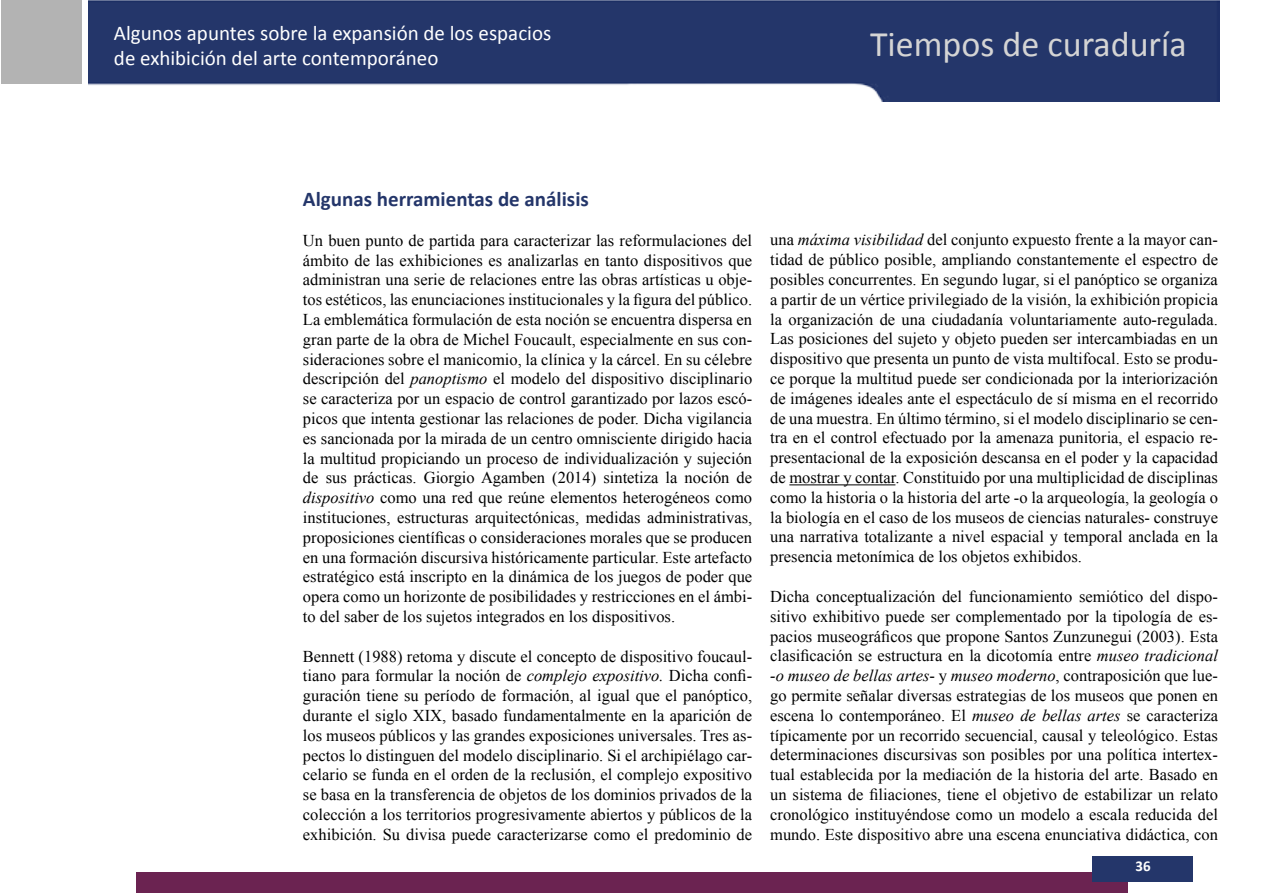
<style>
.page{position:relative;width:1263px;height:893px;background:#fff}
.page>*{position:absolute;margin:0;border:0;box-sizing:border-box;transform-origin:0 0}
.t1{font:36px "Calibri";color:#d4d4d4}
.t2{font:21px/25.2px "Calibri";color:#fff}
.t3{font:700 21px "Calibri";color:#24366a}
.t4{font:16.5px/19.8px "Times New Roman";color:#000;text-align:justify}
.t5{font:700 15px "Calibri";color:#fff}
.s1{font-style:italic}
</style>
<div class="page">
<div style="left:136px;top:872px;width:991px;height:20px;background:#6b2351"></div>
<div style="left:1092px;top:856px;width:100px;height:26px;background:#24366a"></div>
<img style="left:88px;top:0;width:1131px;height:101px">
<div style="left:1px;top:1px;width:81px;height:83px;background:#b3b3b3"></div>
<hr style="left:789px;top:484px;width:106px;height:1px;background:#000">
<p class="t2" style="left:114px;top:21px;width:439px">Algunos apuntes sobre la expansión de los espacios de exhibición del arte contemporáneo</p>
<h1 class="t1" style="left:870px;top:21px;width:318px">Tiempos de curaduría</h1>
<p class="t3" style="left:303px;top:186px;width:287px">Algunas herramientas de análisis</p>
<p class="t4" style="left:303px;top:230px;width:451px">Un buen punto de partida para caracterizar las reformulaciones del ámbito de las exhibiciones es analizarlas en tanto dispositivos que administran una serie de relaciones entre las obras artísticas u obje&shy;tos estéticos, las enunciaciones institucionales y la figura del público.<br>La emblemática formulación de esta noción se encuentra dispersa en gran parte de la obra de Michel Foucault, especialmente en sus con&shy;sideraciones sobre el manicomio, la clínica y la cárcel. En su célebre descripción del <span class="s1">panoptismo</span> el modelo del dispositivo disciplinario se caracteriza por un espacio de control garantizado por lazos escó&shy;picos que intenta gestionar las relaciones de poder. Dicha vigilancia es sancionada por la mirada de un centro omnisciente dirigido hacia la multitud propiciando un proceso de individualización y sujeción de sus prácticas. Giorgio Agamben (2014) sintetiza la noción de <span class="s1">dispositivo</span> como una red que reúne elementos heterogéneos como instituciones, estructuras arquitectónicas, medidas administrativas, proposiciones científicas o consideraciones morales que se producen en una formación discursiva históricamente particular. Este artefacto estratégico está inscripto en la dinámica de los juegos de poder que opera como un horizonte de posibilidades y restricciones en el ámbi&shy;to del saber de los sujetos integrados en los dispositivos.</p>
<p class="t4" style="left:303px;top:646px;width:451px">Bennett (1988) retoma y discute el concepto de dispositivo foucaul&shy;tiano para formular la noción de <span class="s1">complejo expositivo.</span> Dicha confi&shy;guración tiene su período de formación, al igual que el panóptico, durante el siglo XIX, basado fundamentalmente en la aparición de los museos públicos y las grandes exposiciones universales. Tres as&shy;pectos lo distinguen del modelo disciplinario. Si el archipiélago car&shy;celario se funda en el orden de la reclusión, el complejo expositivo se basa en la transferencia de objetos de los dominios privados de la colección a los territorios progresivamente abiertos y públicos de la exhibición. Su divisa puede caracterizarse como el predominio de</p>
<p class="t4" style="left:770px;top:230px;width:449px">una <span class="s1">máxima visibilidad</span> del conjunto expuesto frente a la mayor can&shy;tidad de público posible, ampliando constantemente el espectro de posibles concurrentes. En segundo lugar, si el panóptico se organiza a partir de un vértice privilegiado de la visión, la exhibición propicia la organización de una ciudadanía voluntariamente auto-regulada.<br>Las posiciones del sujeto y objeto pueden ser intercambiadas en un dispositivo que presenta un punto de vista multifocal. Esto se produ&shy;ce porque la multitud puede ser condicionada por la interiorización de imágenes ideales ante el espectáculo de sí misma en el recorrido de una muestra. En último término, si el modelo disciplinario se cen&shy;tra en el control efectuado por la amenaza punitoria, el espacio re&shy;presentacional de la exposición descansa en el poder y la capacidad de mostrar y contar. Constituido por una multiplicidad de disciplinas como la historia o la historia del arte -o la arqueología, la geología o la biología en el caso de los museos de ciencias naturales- construye una narrativa totalizante a nivel espacial y temporal anclada en la presencia metonímica de los objetos exhibidos.</p>
<p class="t4" style="left:770px;top:586px;width:449px">Dicha conceptualización del funcionamiento semiótico del dispo&shy;sitivo exhibitivo puede ser complementado por la tipología de es&shy;pacios museográficos que propone Santos Zunzunegui (2003). Esta clasificación se estructura en la dicotomía entre <span class="s1">museo tradicional -o museo de bellas artes</span>- y <span class="s1">museo moderno</span>, contraposición que lue&shy;go permite señalar diversas estrategias de los museos que ponen en escena lo contemporáneo. El <span class="s1">museo de bellas artes</span> se caracteriza típicamente por un recorrido secuencial, causal y teleológico. Estas determinaciones discursivas son posibles por una política intertex&shy;tual establecida por la mediación de la historia del arte. Basado en un sistema de filiaciones, tiene el objetivo de estabilizar un relato cronológico instituyéndose como un modelo a escala reducida del mundo. Este dispositivo abre una escena enunciativa didáctica, con</p>
<p class="t5" style="left:1135px;top:857px;width:17px">36</p>
</div>
